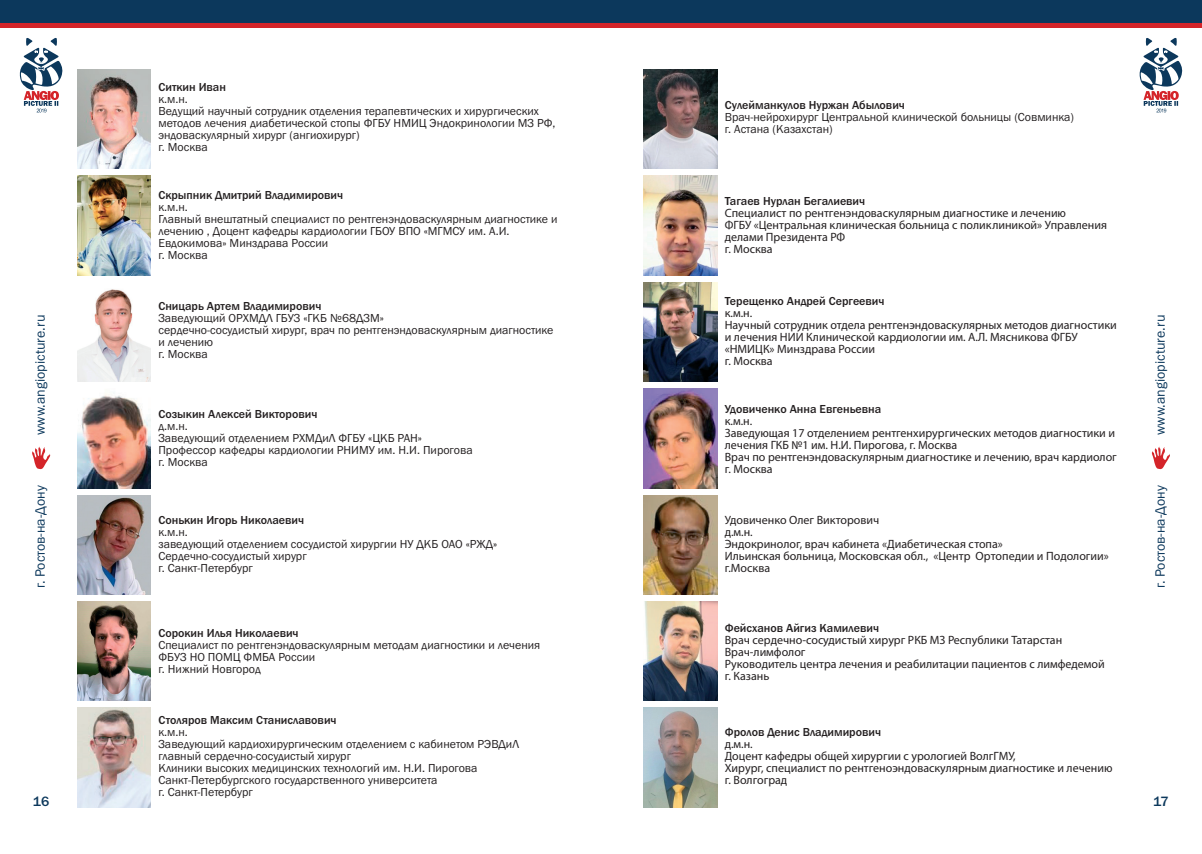
<style>
.page{position:relative;width:1202px;height:854px;background:#fff}
.page>*{position:absolute;margin:0;border:0;box-sizing:border-box;transform-origin:0 0}
.t1{font:14px "Franklin Gothic";color:#0c385c}
.t2{font:500 14px "Franklin Gothic";color:#0c385c}
.t3{font:12px/12px "Franklin Gothic";color:#231f20}
.t4{font:12px/12px "Myriad Pro";color:#231f20}
.s1{font-weight:500}
.s2{font-family:"Franklin Gothic";font-weight:500}
</style>
<div class="page">
<div style="left:0;top:10px;width:1202px;height:18px;background:#d42429"></div>
<div style="left:0;top:0;width:1202px;height:23px;background:#0c385c"></div>
<svg style="left:19px;top:38px;width:44px;height:74px"></svg>
<svg style="left:1139px;top:38px;width:44px;height:74px"></svg>
<svg style="left:32px;top:446px;width:18px;height:23px"></svg>
<svg style="left:1152px;top:446px;width:18px;height:23px"></svg>
<img style="left:643px;top:69px;width:74px;height:100px">
<img style="left:643px;top:176px;width:74px;height:99px">
<img style="left:643px;top:282px;width:74px;height:99px">
<img style="left:643px;top:388px;width:74px;height:100px">
<img style="left:643px;top:495px;width:74px;height:99px">
<img style="left:643px;top:601px;width:74px;height:99px">
<img style="left:643px;top:707px;width:74px;height:99px">
<img style="left:77px;top:70px;width:74px;height:99px">
<img style="left:77px;top:176px;width:74px;height:99px">
<img style="left:77px;top:289px;width:74px;height:92px">
<img style="left:77px;top:394px;width:74px;height:94px">
<img style="left:77px;top:495px;width:74px;height:99px">
<img style="left:77px;top:601px;width:74px;height:99px">
<img style="left:77px;top:707px;width:74px;height:99px">
<p class="t1" style="left:32px;top:435px;width:121px;rotate:-90deg">www.angiopicture.ru</p>
<p class="t1" style="left:32px;top:588px;width:104px;rotate:-90deg">г. Ростов-на-Дону</p>
<p class="t3" style="left:158px;top:81px;width:399px"><span class="s1">Ситкин Иван<br></span>к.м.н.<br>Ведущий научный сотрудник отделения терапевтических и хирургических методов лечения диабетической стопы ФГБУ НМИЦ Эндокринологии МЗ РФ, эндоваскулярный хирург (ангиохирург)<br>г. Москва</p>
<p class="t3" style="left:158px;top:189px;width:401px"><span class="s1">Скрыпник Дмитрий Владимирович<br></span>к.м.н.<br>Главный внештатный специалист по рентгенэндоваскулярным диагностике и лечению , Доцент кафедры кардиологии ГБОУ ВПО «МГМСУ им. А.И.<br>Евдокимова» Минздрава России<br>г. Москва</p>
<p class="t3" style="left:158px;top:300px;width:397px"><span class="s1">Сницарь Артем Владимирович<br></span>Заведующий ОРХМДЛ ГБУЗ «ГКБ №68ДЗМ»<br>сердечно-сосудистый хирург, врач по рентгенэндоваскулярным диагностике и лечению<br>г. Москва</p>
<p class="t3" style="left:158px;top:408px;width:316px"><span class="s1">Созыкин Алексей Викторович<br></span>д.м.н.<br>Заведующий отделением РХМДиЛ ФГБУ «ЦКБ РАН»<br>Профессор кафедры кардиологии РНИМУ им. Н.И. Пирогова г. Москва</p>
<p class="t3" style="left:158px;top:514px;width:340px"><span class="s1">Сонькин Игорь Николаевич<br></span>к.м.н.<br>заведующий отделением сосудистой хирургии НУ ДКБ ОАО «РЖД»<br>Сердечно-сосудистый хирург<br>г. Санкт-Петербург</p>
<p class="t3" style="left:158px;top:626px;width:383px"><span class="s1">Сорокин Илья Николаевич<br></span>Специалист по рентгенэндоваскулярным методам диагностики и лечения ФБУЗ НО ПОМЦ ФМБА России<br>г. Нижний Новгород</p>
<p class="t3" style="left:725px;top:99px;width:351px"><span class="s1">Сулейманкулов Нуржан Абылович<br></span>Врач-нейрохирург Центральной клинической больницы (Совминка) г. Астана (Казахстан)</p>
<p class="t4" style="left:725px;top:195px;width:384px"><span class="s2">Тагаев Нурлан Бегалиевич<br></span>Специалист по рентгенэндоваскулярным диагностике и лечению<br>ФГБУ «Центральная клиническая больница с поликлиникой» Управления делами Президента РФ<br>г. Москва</p>
<p class="t4" style="left:725px;top:295px;width:394px"><span class="s2">Терещенко Андрей Сергеевич<br></span>к.м.н.<br>Научный сотрудник отдела рентгенэндоваскулярных методов диагностики и лечения НИИ Клинической кардиологии им. А.Л. Мясникова ФГБУ «НМИЦК» Минздрава России<br>г. Москва</p>
<p class="t4" style="left:725px;top:402px;width:394px"><span class="s2">Удовиченко Анна Евгеньевна<br></span>к.м.н.<br>Заведующая 17 отделением рентгенхирургических методов диагностики и лечения ГКБ №1 им. Н.И. Пирогова, г. Москва<br>Врач по рентгенэндоваскулярным диагностике и лечению, врач кардиолог г. Москва</p>
<p class="t4" style="left:725px;top:513px;width:386px">Удовиченко Олег Викторович<br>д.м.н.<br>Эндокринолог, врач кабинета «Диабетическая стопа»<br>Ильинская больница, Московская обл., «Центр Ортопедии и Подологии» г.Москва</p>
<p class="t4" style="left:725px;top:621px;width:381px"><span class="s2">Фейсханов Айгиз Камилевич<br></span>Врач сердечно-сосудистый хирург РКБ МЗ Республики Татарстан Врач-лимфолог<br>Руководитель центра лечения и реабилитации пациентов с лимфедемой г. Казань</p>
<p class="t1" style="left:1151px;top:435px;width:121px;rotate:-90deg">www.angiopicture.ru</p>
<p class="t1" style="left:1151px;top:588px;width:104px;rotate:-90deg">г. Ростов-на-Дону</p>
<p class="t3" style="left:158px;top:714px;width:362px"><span class="s1">Столяров Максим Станиславович<br></span>к.м.н.<br>Заведующий кардиохирургическим отделением с кабинетом РЭВДиЛ главный сердечно-сосудистый хирург<br>Клиники высоких медицинских технологий им. Н.И. Пирогова Санкт-Петербургского государственного университета<br>г. Санкт-Петербург</p>
<p class="t4" style="left:725px;top:725px;width:389px"><span class="s2">Фролов Денис Владимирович<br></span>д.м.н.<br>Доцент кафедры общей хирургии с урологией ВолгГМУ,<br>Хирург, специалист по рентгеноэндоваскулярным диагностике и лечению г. Волгоград</p>
<p class="t2" style="left:33px;top:792px;width:18px">16</p>
<p class="t2" style="left:1153px;top:792px;width:17px">17</p>
</div>
